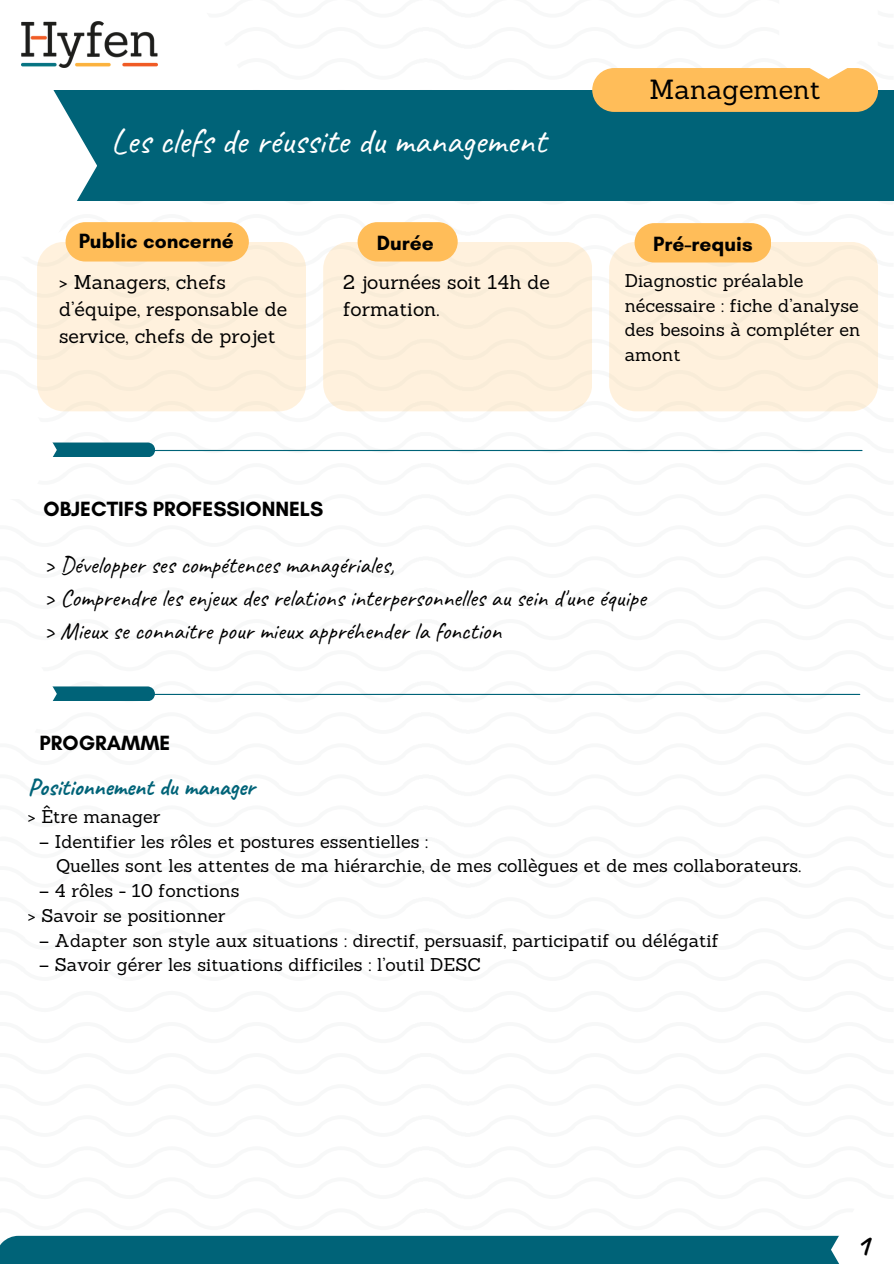
<style>
.page{position:relative;width:894px;height:1264px;background:#fff}
.page>*{position:absolute;margin:0;border:0;box-sizing:border-box;transform-origin:0 0}
.t1{font:36px "Caveat";color:#fff}
.t2{font:700 30px "Caveat";color:#000}
.t3{font:27px "Sanchez";color:#000}
.t4{font:24px/32.7px "Caveat";color:#000}
.t5{font:700 24px "Caveat";color:#006378}
.t6{font:700 21px "Glacial Indifference";color:#000}
.t7{font:19.5px/27px "Sanchez";color:#000}
.t8{font:18px/24.8px "Sanchez";color:#000}
</style>
<div class="page">
<svg style="left:37px;top:68px;width:856px;height:627px"></svg>
<svg style="left:22px;top:21px;width:229px;height:69px"></svg>
<img style="left:21px;top:22px;width:136px;height:46px">
<div style="left:0;top:90px;width:893px;height:110px;background:#006378"></div>
<div style="left:592px;top:68px;width:285px;height:44px;background:#ffbd59;border-radius:22px"></div>
<div style="left:0;top:75px;width:97px;height:182px;background:#fff"></div>
<svg style="left:66px;top:222px;width:183px;height:20px;background:#fec061"></svg>
<svg style="left:37px;top:242px;width:269px;height:169px;background:#feecd2"></svg>
<div style="left:323px;top:242px;width:269px;height:169px;background:#fff1dd;border-radius:27px"></div>
<div style="left:609px;top:242px;width:268px;height:169px;background:#fff1dd;border-radius:27px"></div>
<svg style="left:357px;top:222px;width:100px;height:39px;background:#fec165"></svg>
<svg style="left:634px;top:223px;width:137px;height:39px;background:#fec062"></svg>
<svg style="left:57px;top:442px;width:98px;height:15px"></svg>
<div style="left:0;top:400px;width:57px;height:99px;background:#fff"></div>
<svg style="left:57px;top:686px;width:98px;height:15px"></svg>
<div style="left:0;top:644px;width:57px;height:99px;background:#fff"></div>
<hr style="left:142px;top:450px;width:719px;height:1px;background:#006378">
<hr style="left:140px;top:694px;width:719px;height:1px;background:#006378">
<div style="left:0;top:1235px;width:893px;height:28px;background:#006378"></div>
<div style="left:830px;top:1200px;width:63px;height:63px;background:#fff"></div>
<div style="left:779px;top:0;width:98px;height:79px;background:#fff"></div>
<h3 class="t1" style="left:111px;top:118px;width:436px">Les clefs de réussite du management</h3>
<p class="t3" style="left:649px;top:72px;width:173px">Management</p>
<h4 class="t6" style="left:79px;top:228px;width:156px">Public concerné</h4>
<p class="t6" style="left:376px;top:229px;width:59px">Durée</p>
<p class="t6" style="left:652px;top:230px;width:101px">Pré-requis</p>
<p class="t7" style="left:59px;top:268px;width:229px">&gt; Managers, chefs d’équipe, responsable de service, chefs de projet</p>
<p class="t7" style="left:343px;top:268px;width:208px">2 journées soit 14h de formation.</p>
<p class="t8" style="left:624px;top:268px;width:237px">Diagnostic préalable nécessaire : fiche d’analyse des besoins à compléter en amont</p>
<p class="t6" style="left:44px;top:496px;width:281px">OBJECTIFS PROFESSIONNELS</p>
<p class="t4" style="left:44px;top:549px;width:603px">&gt; Développer ses compétences managériales,<br>&gt; Comprendre les enjeux des relations interpersonnelles au sein d'une équipe &gt; Mieux se connaitre pour mieux appréhender la fonction</p>
<h2 class="t6" style="left:40px;top:730px;width:132px">PROGRAMME</h2>
<h1 class="t5" style="left:28px;top:771px;width:228px">Positionnement du manager</h1>
<h5 class="t8" style="left:28px;top:803px;width:134px">&gt; Être manager</h5>
<h5 class="t8" style="left:39px;top:828px;width:390px">– Identifier les rôles et postures essentielles :</h5>
<h5 class="t8" style="left:56px;top:853px;width:746px">Quelles sont les attentes de ma hiérarchie, de mes collègues et de mes collaborateurs.</h5>
<h6 class="t8" style="left:39px;top:878px;width:202px">– 4 rôles - 10 fonctions</h6>
<h6 class="t8" style="left:28px;top:902px;width:199px">&gt; Savoir se positionner</h6>
<p class="t8" style="left:39px;top:927px;width:680px">– Adapter son style aux situations : directif, persuasif, participatif ou délégatif</p>
<h4 class="t8" style="left:39px;top:952px;width:443px">– Savoir gérer les situations difficiles : l’outil DESC</h4>
<p class="t2" style="left:855px;top:1226px;width:15px">1</p>
</div>
